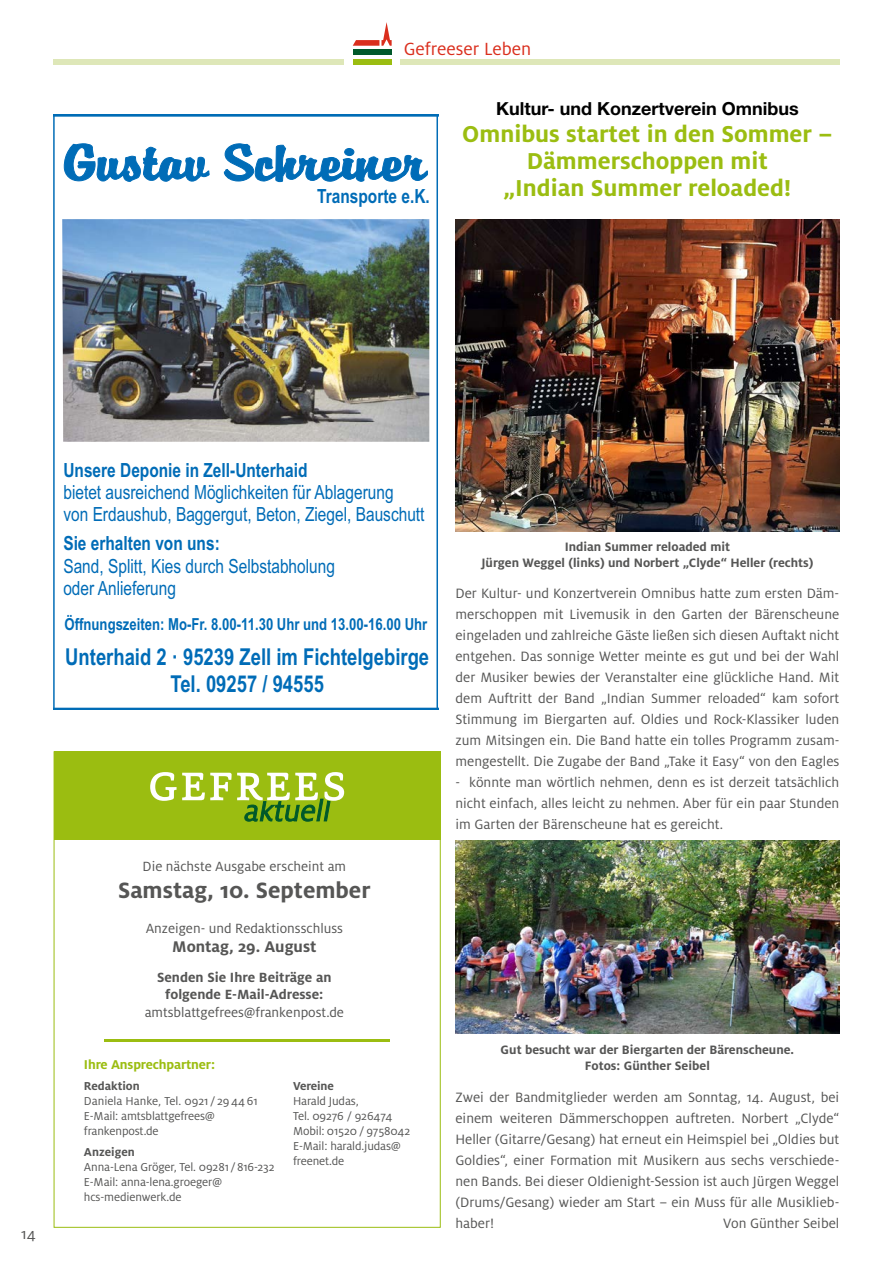
<style>
.page{position:relative;width:893px;height:1263px;background:#fff}
.page>*{position:absolute;margin:0;border:0;box-sizing:border-box;transform-origin:0 0}
.t1{font:45.45px "Briquet";color:#006cb7;scale:1.33 1}
.t2{font:700 25.5px/27px "Milo OT";color:#9bbd11;text-align:center}
.t3{font:700 24.6px "Milo OT";color:#565655}
.t4{font:700 23.25px/26.5px "Arial Narrow";color:#006cb7;text-align:center}
.t5{font:19.5px/22px "Arial Narrow";color:#006cb7}
.t6{font:700 19.5px "Arial Narrow";color:#006cb7}
.t7{font:19.5px "Milo OT";color:#da2e1d}
.t8{font:700 18px "Helvetica Neue LT";color:#000}
.t9{font:700 17.1px "Milo OT";color:#565655}
.t10{font:700 16.5px "Arial Narrow";color:#006cb7}
.t11{font:16.5px "Milo OT";color:#565655}
.t12{font:15px/21px "Milo OT";color:#565655;text-align:justify}
.t13{font:14.7px "Milo OT";color:#565655}
.t14{font:700 14.7px/17.7px "Milo OT";color:#565655;text-align:center}
.t15{font:700 14.1px "Milo OT";letter-spacing:-.01em;color:#9bbd11}
.t16{font:700 13.5px/16.5px "Milo OT";color:#565655;text-align:center}
.t17{font:12.75px/15px "Milo OT";letter-spacing:-.01em;color:#565655}
.t18{font:700 12.75px "Milo OT";color:#565655}
</style>
<div class="page">
<div style="left:353px;top:50px;width:39px;height:5px;background:#00592a"></div>
<div style="left:353px;top:59px;width:39px;height:6px;background:#9bbd11"></div>
<svg style="left:353px;top:22px;width:39px;height:24px"></svg>
<div style="left:400px;top:59px;width:439px;height:6px;background:#dee7b8"></div>
<div style="left:54px;top:59px;width:290px;height:6px;background:#dee7b8"></div>
<img style="left:455px;top:220px;width:384px;height:311px">
<img style="left:455px;top:841px;width:384px;height:192px">
<svg style="left:64px;top:143px;width:145px;height:39px"></svg>
<svg style="left:224px;top:143px;width:204px;height:39px"></svg>
<img style="left:62px;top:219px;width:367px;height:223px">
<img style="left:211px;top:324px;width:56px;height:27px">
<hr style="left:105px;top:1039px;width:285px;height:2px;background:#9bbd11">
<div style="left:54px;top:751px;width:387px;height:89px;background:#9bbd11"></div>
<svg style="left:150px;top:772px;width:194px;height:50px"></svg>
<h3 class="t7" style="left:404px;top:38px;width:129px">Gefreeser Leben</h3>
<h1 class="t1" style="left:64px;top:135px;width:274px">Gustav Schreiner</h1>
<h3 class="t6" style="left:317px;top:181px;width:114px">Transporte e.K.</h3>
<p class="t8" style="left:496px;top:97px;width:304px">Kultur- und Konzertverein Omnibus</p>
<h2 class="t2" style="left:462px;top:120px;width:372px">Omnibus startet in den Sommer –<br>Dämmerschoppen mit<br>„Indian Summer reloaded!</h2>
<p class="t11" style="left:21px;top:1225px;width:16px">14</p>
<h3 class="t6" style="left:63px;top:455px;width:246px">Unsere Deponie in Zell-Unterhaid</h3>
<h3 class="t5" style="left:63px;top:480px;width:363px">bietet ausreichend Möglichkeiten für Ablagerung<br>von Erdaushub, Baggergut, Beton, Ziegel, Bauschutt</h3>
<h3 class="t6" style="left:63px;top:529px;width:158px">Sie erhalten von uns:</h3>
<h3 class="t5" style="left:63px;top:554px;width:273px">Sand, Splitt, Kies durch Selbstabholung oder Anlieferung</h3>
<p class="t10" style="left:65px;top:611px;width:364px">Öffnungszeiten: Mo-Fr. 8.00-11.30 Uhr und 13.00-16.00 Uhr</p>
<h3 class="t4" style="left:65px;top:643px;width:365px">Unterhaid 2 · 95239 Zell im Fichtelgebirge<br>Tel. 09257 / 94555</h3>
<p class="t13" style="left:143px;top:859px;width:205px">Die nächste Ausgabe erscheint am</p>
<h3 class="t3" style="left:118px;top:876px;width:254px">Samstag, 10. September</h3>
<p class="t13" style="left:146px;top:920px;width:199px">Anzeigen- und Redaktionsschluss</p>
<p class="t9" style="left:172px;top:936px;width:146px">Montag, 29. August</p>
<p class="t14" style="left:157px;top:968px;width:176px">Senden Sie Ihre Beiträge an folgende E-Mail-Adresse:</p>
<p class="t13" style="left:145px;top:1004px;width:201px">amtsblattgefrees@frankenpost.de</p>
<p class="t15" style="left:84px;top:1057px;width:133px">Ihre Ansprechpartner:</p>
<p class="t18" style="left:84px;top:1079px;width:57px">Redaktion</p>
<p class="t17" style="left:84px;top:1094px;width:175px">Daniela Hanke, Tel. 0921 / 294461<br>E-Mail: amtsblattgefrees@ frankenpost.de</p>
<p class="t18" style="left:84px;top:1145px;width:52px">Anzeigen</p>
<p class="t17" style="left:84px;top:1160px;width:192px">Anna-Lena Gröger, Tel. 09281 /816-232<br>E-Mail: anna-lena.groeger@ hcs-medienwerk.de</p>
<p class="t18" style="left:293px;top:1079px;width:42px">Vereine</p>
<p class="t17" style="left:293px;top:1094px;width:119px">Harald Judas,<br>Tel. 09276 / 926474<br>Mobil: 01520 / 9758042<br>E-Mail: harald.judas@ freenet.de</p>
<p class="t16" style="left:481px;top:538px;width:333px">Indian Summer reloaded mit<br>Jürgen Weggel (links) und Norbert „Clyde“ Heller (rechts)</p>
<p class="t12" style="left:455px;top:582px;width:385px">Der Kultur- und Konzertverein Omnibus hatte zum ersten Däm&shy;merschoppen mit Livemusik in den Garten der Bärenscheune eingeladen und zahlreiche Gäste ließen sich diesen Auftakt nicht entgehen. Das sonnige Wetter meinte es gut und bei der Wahl der Musiker bewies der Veranstalter eine glückliche Hand. Mit dem Auftritt der Band „Indian Summer reloaded“ kam sofort Stimmung im Biergarten auf. Oldies und Rock-Klassiker luden zum Mitsingen ein. Die Band hatte ein tolles Programm zusam&shy;mengestellt. Die Zugabe der Band „Take it Easy“ von den Eagles</p>
<p class="t12" style="left:455px;top:771px;width:385px">- könnte man wörtlich nehmen, denn es ist derzeit tatsächlich nicht einfach, alles leicht zu nehmen. Aber für ein paar Stunden im Garten der Bärenscheune hat es gereicht.</p>
<p class="t16" style="left:501px;top:1041px;width:295px">Gut besucht war der Biergarten der Bärenscheune.<br>Fotos: Günther Seibel</p>
<p class="t12" style="left:455px;top:1086px;width:385px">Zwei der Bandmitglieder werden am Sonntag, 14. August, bei einem weiteren Dämmerschoppen auftreten. Norbert „Clyde“ Heller (Gitarre/Gesang) hat erneut ein Heimspiel bei „Oldies but Goldies“, einer Formation mit Musikern aus sechs verschiede&shy;nen Bands. Bei dieser Oldienight-Session ist auch Jürgen Weggel (Drums/Gesang) wieder am Start – ein Muss für alle Musiklieb&shy;haber!</p>
<p class="t12" style="left:723px;top:1212px;width:118px">Von Günther Seibel</p>
</div>
